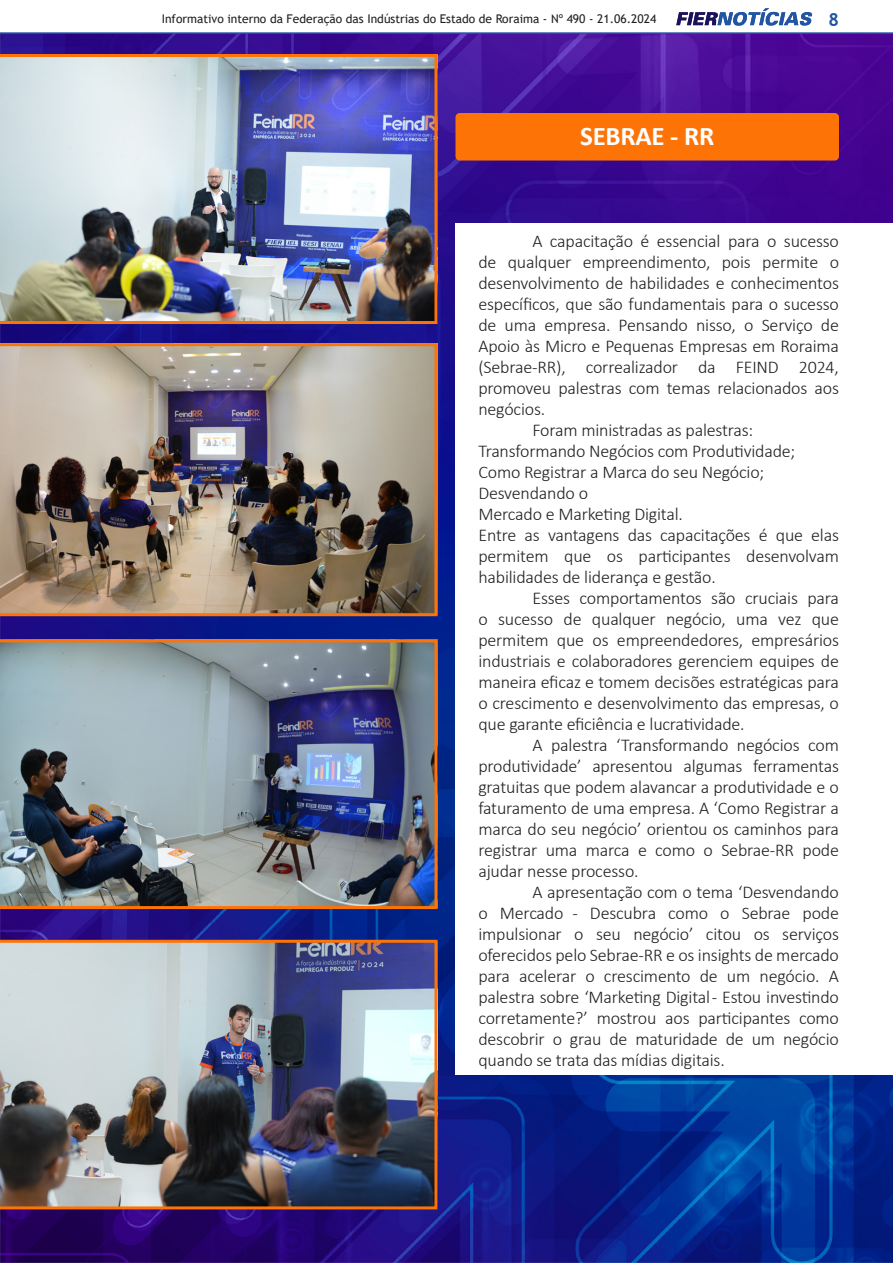
<style>
.page{position:relative;width:893px;height:1263px;background:#fff}
.page>*{position:absolute;margin:0;border:0;box-sizing:border-box;transform-origin:0 0}
.t1{font:700 27px "Calibri";letter-spacing:-.01em;color:#fff}
.t2{font:300 18px/21px "Calibri";letter-spacing:-.01em;color:#231f20;text-align:justify}
.t3{font:700 18px "Trebuchet MS";color:#2254a4}
.t4{font:12px "Trebuchet MS";color:#231f20}
</style>
<div class="page">
<img style="left:1px;top:34px;width:892px;height:1228px">
<div style="left:455px;top:223px;width:438px;height:852px;background:#fff"></div>
<img style="left:0;top:638px;width:439px;height:272px">
<img style="left:0;top:342px;width:439px;height:276px">
<img style="left:0;top:53px;width:439px;height:273px">
<img style="left:0;top:938px;width:439px;height:273px">
<div style="left:455px;top:113px;width:384px;height:48px;background:#fd7306;border-radius:4px"></div>
<svg style="left:676px;top:8px;width:136px;height:18px"></svg>
<hr style="left:0;top:32px;width:893px;height:2px;background:#2254a4">
<p class="t4" style="left:162px;top:11px;width:496px">Informativo interno da Federação das Indústrias do Estado de Roraima - Nº 490 - 21.06.2024</p>
<p class="t3" style="left:828px;top:8px;width:12px">8</p>
<p class="t1" style="left:580px;top:117px;width:136px">SEBRAE - RR</p>
<p class="t2" style="left:478px;top:230px;width:362px;text-indent:54px">A capacitação é essencial para o sucesso de qualquer empreendimento, pois permite o desenvolvimento de habilidades e conhecimentos específicos, que são fundamentais para o sucesso de uma empresa. Pensando nisso, o Serviço de Apoio às Micro e Pequenas Empresas em Roraima (Sebrae-RR), correalizador da FEIND 2024, promoveu palestras com temas relacionados aos negócios.</p>
<p class="t2" style="left:478px;top:419px;width:318px;text-indent:54px">Foram ministradas as palestras:<br>Transformando Negócios com Produtividade;</p>
<p class="t2" style="left:478px;top:461px;width:287px">Como Registrar a Marca do seu Negócio;</p>
<p class="t2" style="left:478px;top:482px;width:206px">Desvendando o<br>Mercado e Marketing Digital.</p>
<p class="t2" style="left:478px;top:524px;width:362px">Entre as vantagens das capacitações é que elas permitem que os participantes desenvolvam habilidades de liderança e gestão.</p>
<p class="t2" style="left:478px;top:587px;width:362px;text-indent:54px">Esses comportamentos são cruciais para o sucesso de qualquer negócio, uma vez que permitem que os empreendedores, empresários industriais e colaboradores gerenciem equipes de maneira eficaz e tomem decisões estratégicas para o crescimento e desenvolvimento das empresas, o que garante eficiência e lucratividade.</p>
<p class="t2" style="left:478px;top:734px;width:362px;text-indent:54px">A palestra ‘Transformando negócios com produtividade’ apresentou algumas ferramentas gratuitas que podem alavancar a produtividade e o faturamento de uma empresa. A ‘Como Registrar a marca do seu negócio’ orientou os caminhos para registrar uma marca e como o Sebrae-RR pode ajudar nesse processo.</p>
<p class="t2" style="left:478px;top:881px;width:362px;text-indent:54px">A apresentação com o tema ‘Desvendando o Mercado - Descubra como o Sebrae pode impulsionar o seu negócio’ citou os serviços oferecidos pelo Sebrae-RR e os insights de mercado para acelerar o crescimento de um negócio. A palestra sobre ‘Marketing Digital- Estou investindo corretamente?’ mostrou aos participantes como descobrir o grau de maturidade de um negócio quando se trata das mídias digitais.</p>
</div>
